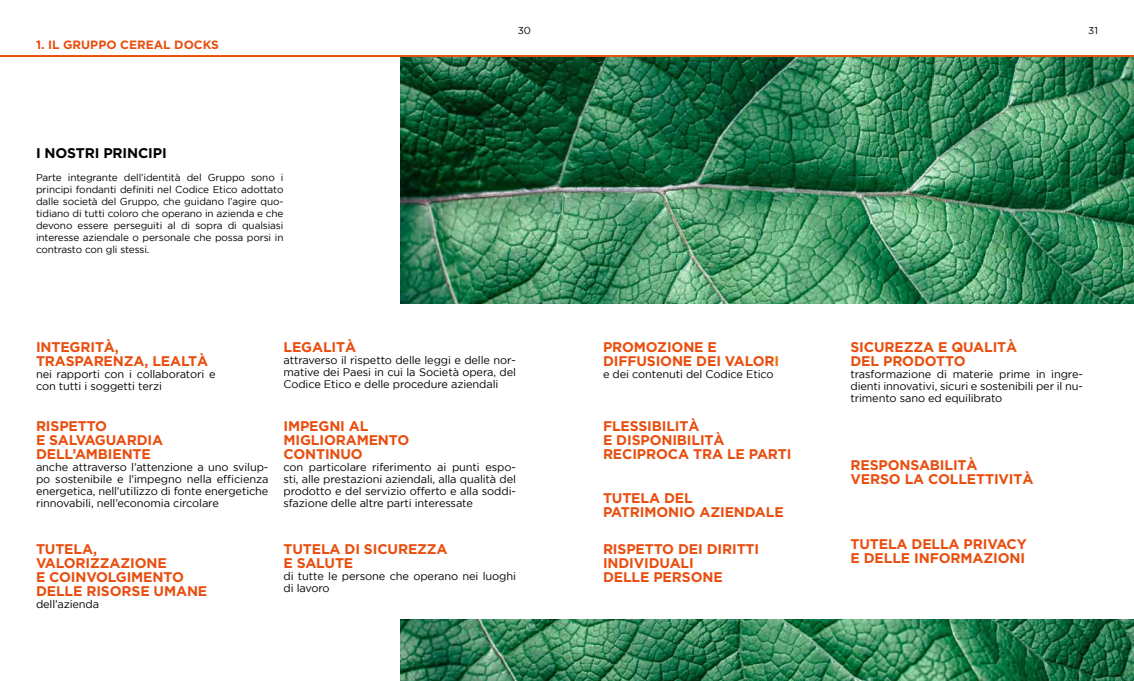
<style>
.page{position:relative;width:1134px;height:681px;background:#fff}
.page>*{position:absolute;margin:0;border:0;box-sizing:border-box;transform-origin:0 0}
.t1{font:700 14px/14px "Gotham";letter-spacing:-.01em;color:#e94e0f}
.t2{font:700 14px "Gotham";letter-spacing:-.01em;color:#000}
.t3{font:700 12px "Gotham";color:#e94e0f}
.t4{font:11px/12px "Gotham";letter-spacing:-.01em;color:#000;text-align:justify}
.t5{font:10px/12px "Gotham";letter-spacing:-.01em;color:#000;text-align:justify}
.s1{color:#ee7203}
</style>
<div class="page">
<hr style="left:0;top:55px;width:1134px;height:2px;background:#e94e0f">
<img style="left:400px;top:57px;width:734px;height:246px">
<img style="left:400px;top:619px;width:734px;height:61px">
<p class="t3" style="left:36px;top:38px;width:184px">1. IL GRUPPO CEREAL DOCKS</p>
<p class="t2" style="left:36px;top:145px;width:132px">I NOSTRI PRINCIPI</p>
<p class="t5" style="left:36px;top:171px;width:249px">Parte integrante dell’identità del Gruppo sono i principi fondanti definiti nel Codice Etico adottato dalle società del Gruppo, che guidano l’agire quo&shy;tidiano di tutti coloro che operano in azienda e che devono essere perseguiti al di sopra di qualsiasi interesse aziendale o personale che possa porsi in contrasto con gli stessi.</p>
<p class="t5" style="left:518px;top:25px;width:15px">30</p>
<p class="t5" style="left:1088px;top:25px;width:11px">31</p>
<p class="t1" style="left:36px;top:340px;width:174px">INTEGRITÀ,<br>TRASPARENZA, LEALTÀ</p>
<p class="t4" style="left:36px;top:368px;width:181px">nei rapporti con i collaboratori e con tutti i soggetti terzi</p>
<p class="t1" style="left:283px;top:340px;width:74px">LEGALITÀ</p>
<p class="t4" style="left:283px;top:354px;width:234px">attraverso il rispetto delle leggi e delle nor&shy;mative dei Paesi in cui la Società opera, del Codice Etico e delle procedure aziendali</p>
<p class="t1" style="left:603px;top:340px;width:178px">PROMOZIONE E<br>DIFFUSIONE DEI VALOR<span class="s1">I</span></p>
<p class="t4" style="left:603px;top:368px;width:172px">e dei contenuti del Codice Etico</p>
<p class="t1" style="left:850px;top:340px;width:168px">SICUREZZA E QUALITÀ<br>DEL PRODOTTO</p>
<p class="t4" style="left:850px;top:368px;width:234px">trasformazione di materie prime in ingre&shy;dienti innovativi, sicuri e sostenibili per il nu&shy;trimento sano ed equilibrato</p>
<p class="t1" style="left:603px;top:419px;width:190px">FLESSIBILITÀ<br>E DISPONIBILITÀ<br>RECIPROCA TRA LE PARTI</p>
<p class="t1" style="left:36px;top:419px;width:129px">RISPETTO<br>E SALVAGUARDIA<br>DELL’AMBIENTE</p>
<p class="t4" style="left:36px;top:461px;width:234px">anche attraverso l’attenzione a uno svilup&shy;po sostenibile e l’impegno nella efficienza energetica, nell’utilizzo di fonte energetiche rinnovabili, nell’economia circolare</p>
<p class="t1" style="left:850px;top:457px;width:185px">RESPONSABILITÀ<br>VERSO LA COLLETTIVITÀ</p>
<p class="t1" style="left:283px;top:419px;width:127px">IMPEGNI AL<br>MIGLIORAMENTO<br>CONTINUO</p>
<p class="t4" style="left:283px;top:461px;width:234px">con particolare riferimento ai punti espo&shy;sti, alle prestazioni aziendali, alla qualità del prodotto e del servizio offerto e alla soddi&shy;sfazione delle altre parti interessate</p>
<p class="t1" style="left:603px;top:490px;width:182px">TUTELA DEL<br>PATRIMONIO AZIENDALE</p>
<p class="t1" style="left:36px;top:541px;width:173px">TUTELA,<br>VALORIZZAZIONE<br>E COINVOLGIMENTO<br>DELLE RISORSE UMANE</p>
<p class="t4" style="left:36px;top:597px;width:65px">dell’azienda</p>
<p class="t1" style="left:283px;top:541px;width:166px">TUTELA DI SICUREZZA<br>E SALUTE</p>
<p class="t4" style="left:283px;top:569px;width:234px">di tutte le persone che operano nei luoghi di lavoro</p>
<p class="t1" style="left:603px;top:541px;width:158px">RISPETTO DEI DIRITTI<br>INDIVIDUALI<br>DELLE PERSONE</p>
<p class="t1" style="left:850px;top:536px;width:178px">TUTELA DELLA PRIVACY<br>E DELLE INFORMAZIONI</p>
</div>
